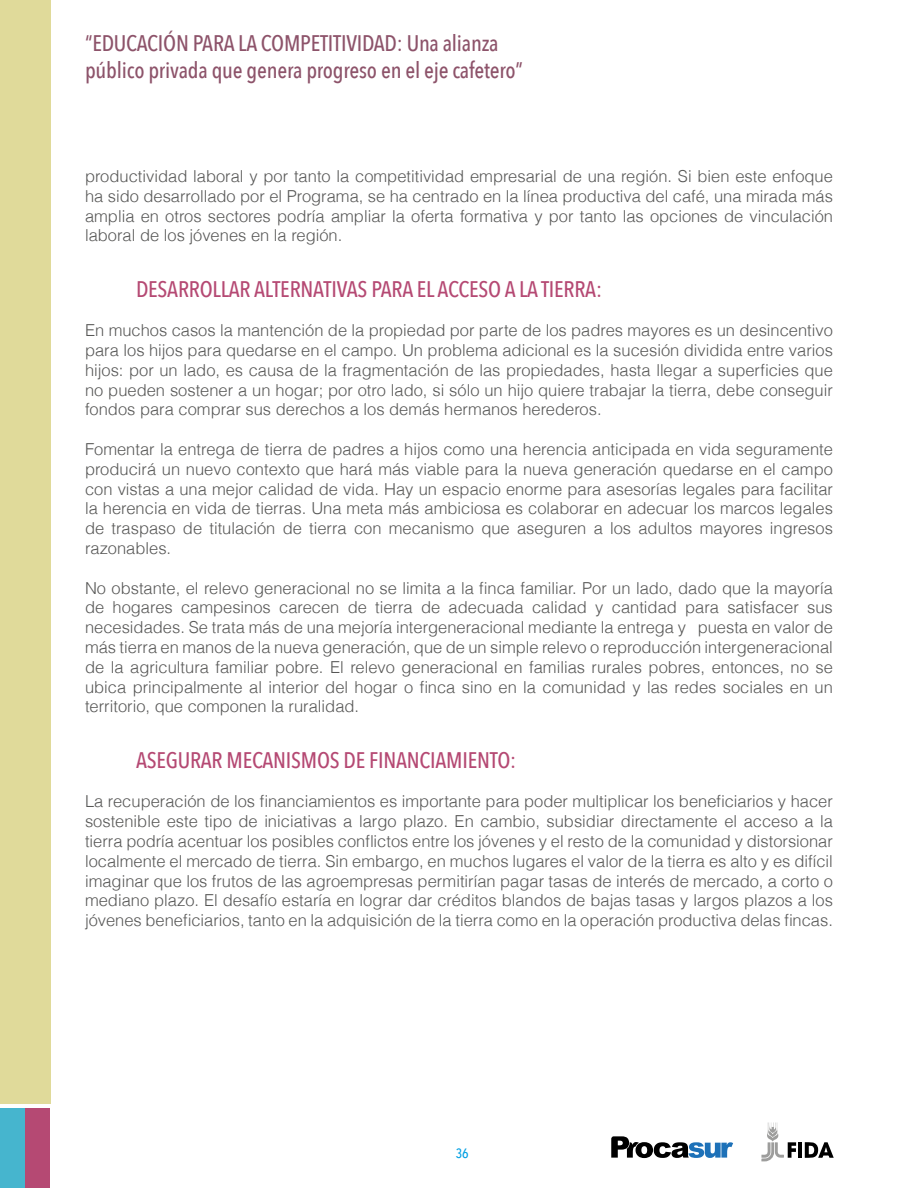
<style>
.page{position:relative;width:918px;height:1188px;background:#fff}
.page>*{position:absolute;margin:0;border:0;box-sizing:border-box;transform-origin:0 0}
.t1{font:500 22.5px/27px "Avenir Next Condensed";letter-spacing:-.01em;color:#8d536a}
.t2{font:500 22.5px "Avenir Next Condensed";letter-spacing:-.01em;color:#b54973}
.t3{font:300 16.5px/19.8px "Helvetica";color:#575756;text-align:justify}
.t4{font:500 13.5px "Avenir Next Condensed";color:#009fe3}
</style>
<div class="page">
<div style="left:1px;top:0;width:50px;height:1104px;background:#e0da9a"></div>
<div style="left:0;top:1108px;width:25px;height:80px;background:#46b5ce"></div>
<div style="left:26px;top:1108px;width:24px;height:80px;background:#b54973"></div>
<svg style="left:611px;top:1136px;width:122px;height:22px"></svg>
<svg style="left:805px;top:1142px;width:29px;height:16px"></svg>
<hr style="left:798px;top:1142px;width:4px;height:16px;background:#000">
<svg style="left:761px;top:1123px;width:35px;height:38px"></svg>
<h1 class="t1" style="left:85px;top:29px;width:440px">“EDUCACIÓN PARA LA COMPETITIVIDAD: Una alianza público privada que genera progreso en el eje cafetero”</h1>
<p class="t3" style="left:85px;top:165px;width:750px">productividad laboral y por tanto la competitividad empresarial de una región. Si bien este enfoque ha sido desarrollado por el Programa, se ha centrado en la línea productiva del café, una mirada más amplia en otros sectores podría ampliar la oferta formativa y por tanto las opciones de vinculación laboral de los jóvenes en la región.</p>
<h1 class="t2" style="left:136px;top:275px;width:467px">DESARROLLAR ALTERNATIVAS PARA EL ACCESO A LA TIERRA:</h1>
<p class="t3" style="left:85px;top:320px;width:749px">En muchos casos la mantención de la propiedad por parte de los padres mayores es un desincentivo para los hijos para quedarse en el campo. Un problema adicional es la sucesión dividida entre varios hijos: por un lado, es causa de la fragmentación de las propiedades, hasta llegar a superficies que no pueden sostener a un hogar; por otro lado, si sólo un hijo quiere trabajar la tierra, debe conseguir fondos para comprar sus derechos a los demás hermanos herederos.</p>
<p class="t3" style="left:85px;top:439px;width:749px">Fomentar la entrega de tierra de padres a hijos como una herencia anticipada en vida seguramente producirá un nuevo contexto que hará más viable para la nueva generación quedarse en el campo con vistas a una mejor calidad de vida. Hay un espacio enorme para asesorías legales para facilitar la herencia en vida de tierras. Una meta más ambiciosa es colaborar en adecuar los marcos legales de traspaso de titulación de tierra con mecanismo que aseguren a los adultos mayores ingresos razonables.</p>
<p class="t3" style="left:85px;top:577px;width:749px">No obstante, el relevo generacional no se limita a la finca familiar. Por un lado, dado que la mayoría de hogares campesinos carecen de tierra de adecuada calidad y cantidad para satisfacer sus necesidades. Se trata más de una mejoría intergeneracional mediante la entrega y puesta en valor de más tierra en manos de la nueva generación, que de un simple relevo o reproducción intergeneracional de la agricultura familiar pobre. El relevo generacional en familias rurales pobres, entonces, no se ubica principalmente al interior del hogar o finca sino en la comunidad y las redes sociales en un territorio, que componen la ruralidad.</p>
<h1 class="t2" style="left:136px;top:746px;width:382px">ASEGURAR MECANISMOS DE FINANCIAMIENTO:</h1>
<p class="t3" style="left:85px;top:791px;width:749px">La recuperación de los financiamientos es importante para poder multiplicar los beneficiarios y hacer sostenible este tipo de iniciativas a largo plazo. En cambio, subsidiar directamente el acceso a la tierra podría acentuar los posibles conflictos entre los jóvenes y el resto de la comunidad y distorsionar localmente el mercado de tierra. Sin embargo, en muchos lugares el valor de la tierra es alto y es difícil imaginar que los frutos de las agroempresas permitirían pagar tasas de interés de mercado, a corto o mediano plazo. El desafío estaría en lograr dar créditos blandos de bajas tasas y largos plazos a los jóvenes beneficiarios, tanto en la adquisición de la tierra como en la operación productiva delas fincas.</p>
<p class="t4" style="left:456px;top:1145px;width:15px">36</p>
</div>
